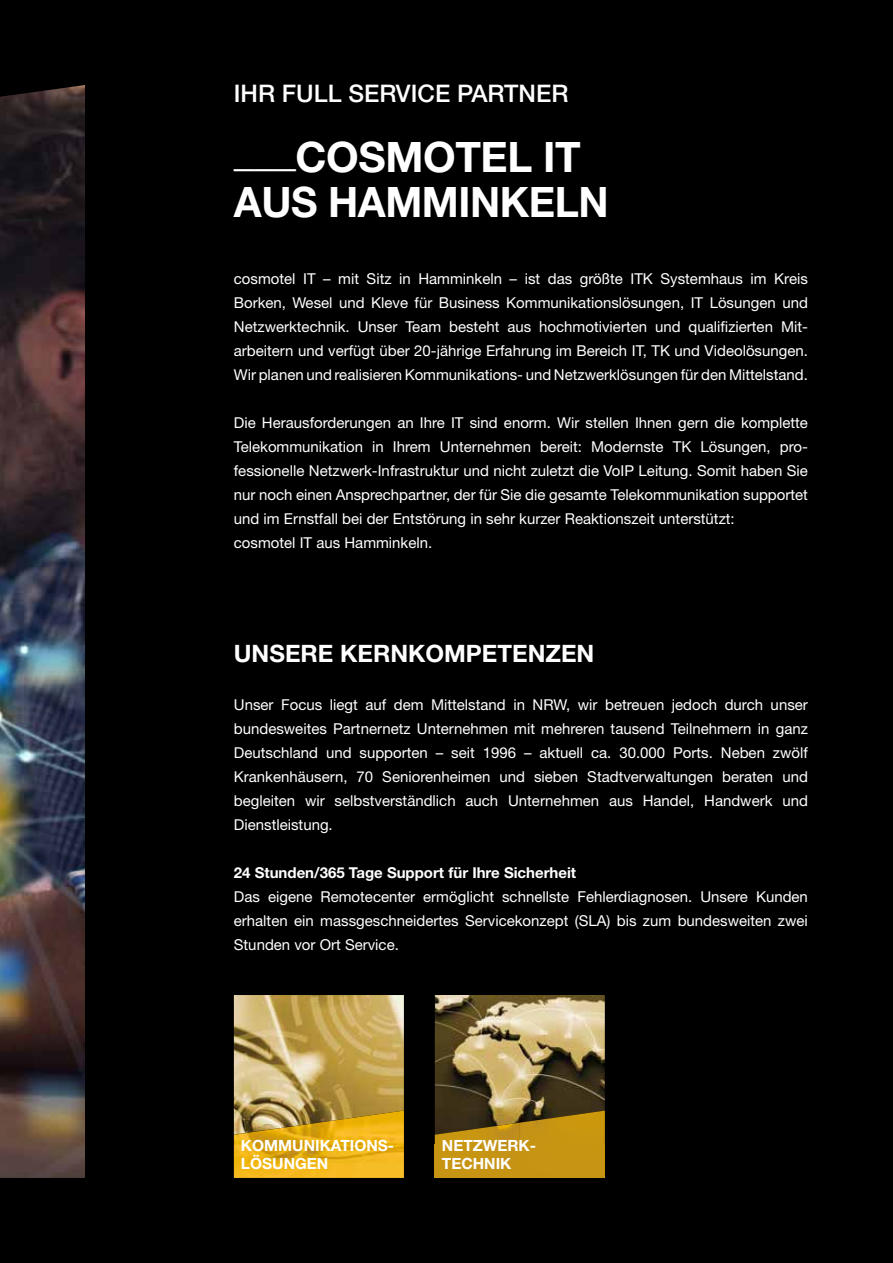
<style>
.page{position:relative;width:893px;height:1263px;background:#000}
.page>*{position:absolute;margin:0;border:0;box-sizing:border-box;transform-origin:0 0}
.t1{font:700 42px/45px "Helvetica Neue LT Std";letter-spacing:-.01em;color:#fff}
.t2{font:500 24.3px "Helvetica Neue LT Std";color:#fff}
.t3{font:700 24px "Helvetica Neue LT Std";color:#fff}
.t4{font:700 15.45px/18.6px "Helvetica Neue LT Std";color:#fff}
.t5{font:15px/24px "Helvetica Neue LT Std";color:#fff;text-align:justify}
.t6{font:700 15px "Helvetica Neue LT Std";color:#fff}
</style>
<div class="page">
<img style="left:0;top:85px;width:85px;height:1093px">
<img style="left:234px;top:995px;width:170px;height:127px">
<img style="left:234px;top:1122px;width:85px;height:56px">
<img style="left:319px;top:1110px;width:85px;height:68px">
<img style="left:435px;top:995px;width:170px;height:127px">
<img style="left:435px;top:1122px;width:85px;height:56px">
<img style="left:520px;top:1110px;width:85px;height:68px">
<h2 class="t2" style="left:234px;top:79px;width:336px">IHR FULL SERVICE PARTNER</h2>
<h1 class="t1" style="left:234px;top:134px;width:376px">___COSMOTEL IT<br>AUS HAMMINKELN</h1>
<p class="t5" style="left:234px;top:266px;width:576px">cosmotel IT – mit Sitz in Hamminkeln – ist das größte ITK Systemhaus im Kreis Borken, Wesel und Kleve für Business Kommunikationslösungen, IT Lösungen und Netzwerktechnik. Unser Team besteht aus hochmotivierten und qualifizierten Mit&shy;arbeitern und verfügt über 20-jährige Erfahrung im Bereich IT, TK und Videolösungen.<br>Wir planen und realisieren Kommunikations- und Netzwerklösungen für den Mittelstand.</p>
<p class="t5" style="left:234px;top:410px;width:576px;text-align:left">Die Herausforderungen an Ihre IT sind enorm. Wir stellen Ihnen gern die komplette Telekommunikation in Ihrem Unternehmen bereit: Modernste TK Lösungen, pro&shy;fessionelle Netzwerk-Infrastruktur und nicht zuletzt die VoIP Leitung. Somit haben Sie nur noch einen Ansprechpartner, der für Sie die gesamte Telekommunikation supportet und im Ernstfall bei der Entstörung in sehr kurzer Reaktionszeit unterstützt:<br>cosmotel IT aus Hamminkeln.</p>
<h3 class="t3" style="left:234px;top:639px;width:362px">UNSERE KERNKOMPETENZEN</h3>
<p class="t5" style="left:234px;top:693px;width:576px">Unser Focus liegt auf dem Mittelstand in NRW, wir betreuen jedoch durch unser bundesweites Partnernetz Unternehmen mit mehreren tausend Teilnehmern in ganz Deutschland und supporten – seit 1996 – aktuell ca. 30.000 Ports. Neben zwölf Krankenhäusern, 70 Seniorenheimen und sieben Stadtverwaltungen beraten und begleiten wir selbstverständlich auch Unternehmen aus Handel, Handwerk und Dienstleistung.</p>
<p class="t6" style="left:234px;top:864px;width:344px">24 Stunden/365 Tage Support für Ihre Sicherheit</p>
<p class="t5" style="left:234px;top:885px;width:576px">Das eigene Remotecenter ermöglicht schnellste Fehlerdiagnosen. Unsere Kunden erhalten ein massgeschneidertes Servicekonzept (SLA) bis zum bundesweiten zwei Stunden vor Ort Service.</p>
<p class="t4" style="left:241px;top:1135px;width:155px">KOMMUNIKATIONS-<br>LÖSUNGEN</p>
<p class="t4" style="left:442px;top:1135px;width:96px">NETZWERK-<br>TECHNIK</p>
</div>
